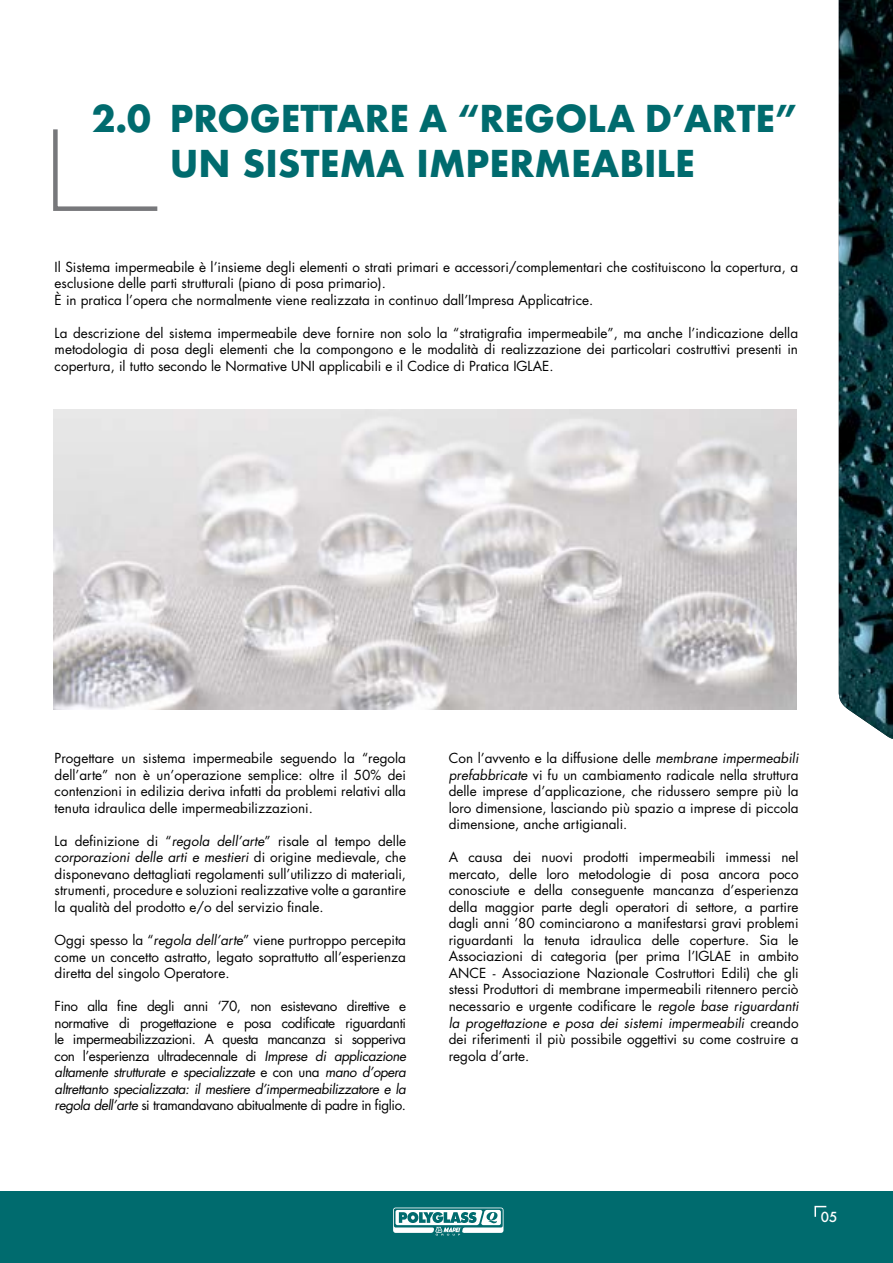
<style>
.page{position:relative;width:893px;height:1263px;background:#fff}
.page>*{position:absolute;margin:0;border:0;box-sizing:border-box;transform-origin:0 0}
.t1{font:700 36px "Futura";color:#006b6e}
.t2{font:13.5px/16.5px "Futura Std";color:#000;text-align:justify}
.t3{font:13.5px/16.5px "Futura Std";letter-spacing:-.03em;color:#000}
.t4{font:500 13.5px "Futura";color:#fff}
</style>
<div class="page">
<div style="left:0;top:1191px;width:893px;height:72px;background:#006b6e"></div>
<svg style="left:393px;top:1207px;width:110px;height:28px"></svg>
<img style="left:839px;top:0;width:54px;height:739px">
<svg style="left:53px;top:129px;width:105px;height:82px"></svg>
<img style="left:54px;top:409px;width:743px;height:300px">
<svg style="left:814px;top:1205px;width:13px;height:12px"></svg>
<h1 class="t1" style="left:92px;top:92px;width:127px">2.0 PROGETTARE</h1>
<h1 class="t1" style="left:419px;top:92px;width:87px">A “REGOLA</h1>
<h1 class="t1" style="left:645px;top:92px;width:63px">D’ARTE</h1>
<h1 class="t1" style="left:775px;top:92px;width:24px">”</h1>
<h1 class="t1" style="left:170px;top:137px;width:158px">UN SISTEMA</h1>
<h1 class="t1" style="left:417px;top:137px;width:100px">IMPERMEA</h1>
<h1 class="t1" style="left:620px;top:137px;width:41px">BILE</h1>
<p class="t2" style="left:55px;top:259px;width:745px;text-align:left">Il Sistema impermeabile è l’insieme degli elementi o strati primari e accessori/complementari che costituiscono la copertura, a esclusione delle parti strutturali (piano di posa primario).<br>È in pratica l’opera che normalmente viene realizzata in continuo dall’Impresa Applicatrice.</p>
<p class="t2" style="left:55px;top:325px;width:745px">La descrizione del sistema impermeabile deve fornire non solo la “stratigrafia impermeabile”, ma anche l’indicazione della metodologia di posa degli elementi che la compongono e le modalità di realizzazione dei particolari costruttivi presenti in copertura, il tutto secondo le Normative UNI applicabili e il Codice di Pratica IGLAE.</p>
<p class="t2" style="left:55px;top:750px;width:353px">Progettare un sistema impermeabile seguendo la “regola dell’arte” non è un’operazione semplice: oltre il 50% dei contenzioni in edilizia deriva infatti da problemi relativi alla tenuta idraulica delle impermeabilizzazioni.</p>
<p class="t2" style="left:55px;top:833px;width:353px">La definizione di “regola dell’arte” risale al tempo delle corporazioni delle arti e mestieri d i o r i g i n e m ed i eva l e , c h e disponevano dettagliati regolamenti sull’utilizzo di materiali, strumenti, procedure e soluzioni realizzative volte a garantire la qualità del prodotto e/o del servizio finale.</p>
<p class="t2" style="left:55px;top:932px;width:353px">Oggi spesso la “regola dell’arte” viene purtroppo percepita come un concetto astratto, legato soprattutto all’esperienza diretta del singolo Operatore.</p>
<p class="t3" style="left:55px;top:998px;width:355px">Fino alla fine degli anni ‘70, non esistevano direttive e normative di progettazione e posa codificate riguardanti le impermeabilizzazioni. A questa mancanza si sopperiva con l’esperienza ultradecennale di Imprese di applicazione altamente strutturate e specializzate e c o n u n a mano d’opera altrettanto specializzata: il mestiere d’impermeabilizzatore e la regola dell’arte si tramandavano abitualmente di padre in figlio.</p>
<p class="t2" style="left:449px;top:750px;width:354px;text-align:left">Con l’avvento e la diffusione delle membrane impermeabili prefabbricate vi fu un cambiamento radicale nella struttura delle imprese d’applicazione, che ridussero sempre più la loro dimensione, lasciando più spazio a imprese di piccola dimensione, anche artigianali.</p>
<p class="t2" style="left:449px;top:849px;width:354px;text-align:left">A causa dei nuovi prodotti impermeabili immessi nel mercato, delle loro metodologie di posa ancora poco conosciute e della conseguente mancanza d’esperienza della maggior parte degli operatori di settore, a partire dagli anni ’80 cominciarono a manifestarsi gravi problemi riguardanti la tenuta idraulica delle coperture. Sia le Associazioni di categoria (per prima l’IGLAE in ambito ANCE - Associazione Nazionale Costruttori Edili) che gli stessi Produttori di membrane impermeabili ritennero perciò necessario e urgente codificare le regole base riguardanti la progettazione e posa dei sistemi impermeabili c re a n d o dei riferimenti il più possibile oggettivi su come costruire a regola d’arte.</p>
<p class="t4" style="left:821px;top:1208px;width:18px">05</p>
</div>
